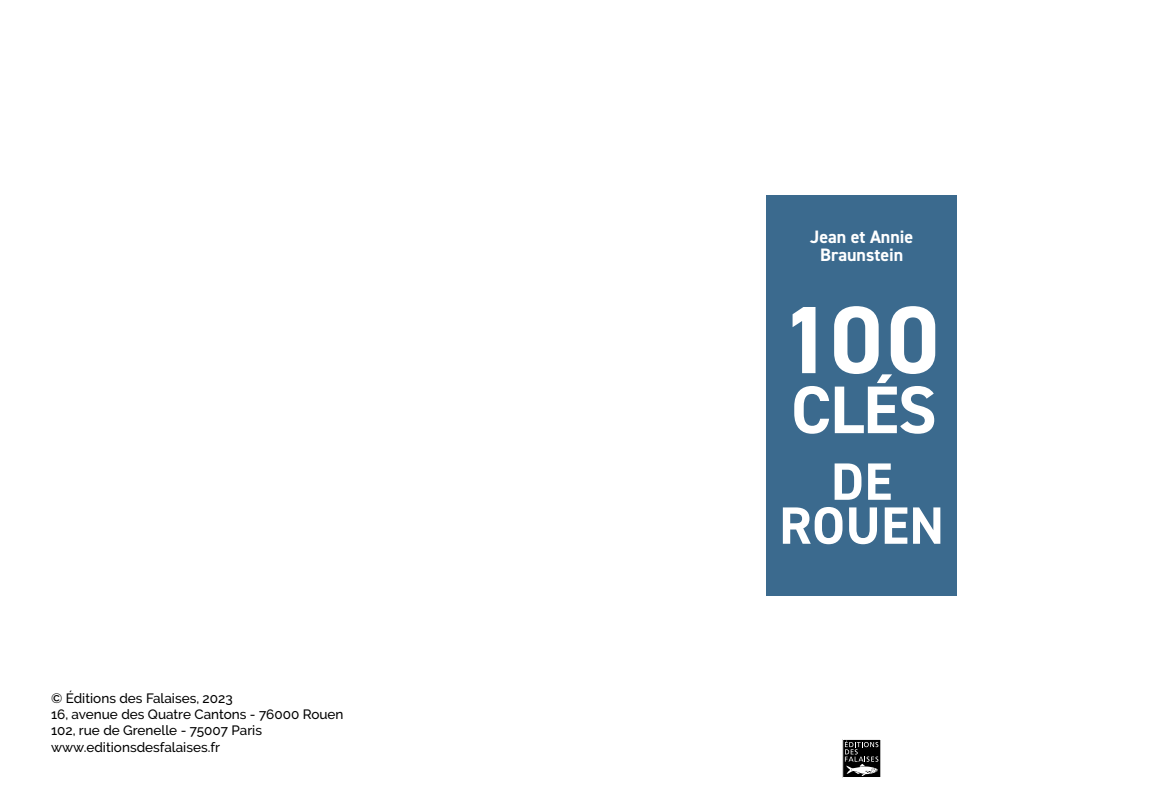
<style>
.page{position:relative;width:1149px;height:808px;background:#fff}
.page>*{position:absolute;margin:0;border:0;box-sizing:border-box;transform-origin:0 0}
.t1{font:700 95.85px "DIN2014";color:#fff}
.t2{font:700 67.5px "DIN2014";color:#fff}
.t3{font:700 52.65px "DIN2014";letter-spacing:.01em;color:#fff}
.t4{font:700 18px/18px "DIN2014";color:#fff;text-align:center}
.t5{font:500 13.5px/16.2px "Raleway";color:#000}
</style>
<div class="page">
<div style="left:842px;top:739px;width:38px;height:39px;border:1px solid #fff"></div>
<svg style="left:844px;top:741px;width:34px;height:35px"></svg>
<div style="left:766px;top:196px;width:190px;height:400px;background:#3b6a8e"></div>
<p class="t5" style="left:51px;top:690px;width:294px">© Éditions des Falaises, 2023<br>16, avenue des Quatre Cantons - 76000 Rouen 102, rue de Grenelle - 75007 Paris www.editionsdesfalaises.fr</p>
<h3 class="t4" style="left:809px;top:228px;width:105px">Jean et Annie<br>Braunstein</h3>
<h1 class="t1" style="left:780px;top:276px;width:160px">100</h1>
<h2 class="t2" style="left:790px;top:365px;width:147px">CLÉS</h2>
<h3 class="t3" style="left:830px;top:447px;width:63px">DE</h3>
<h3 class="t3" style="left:779px;top:491px;width:166px">ROUEN</h3>
</div>
